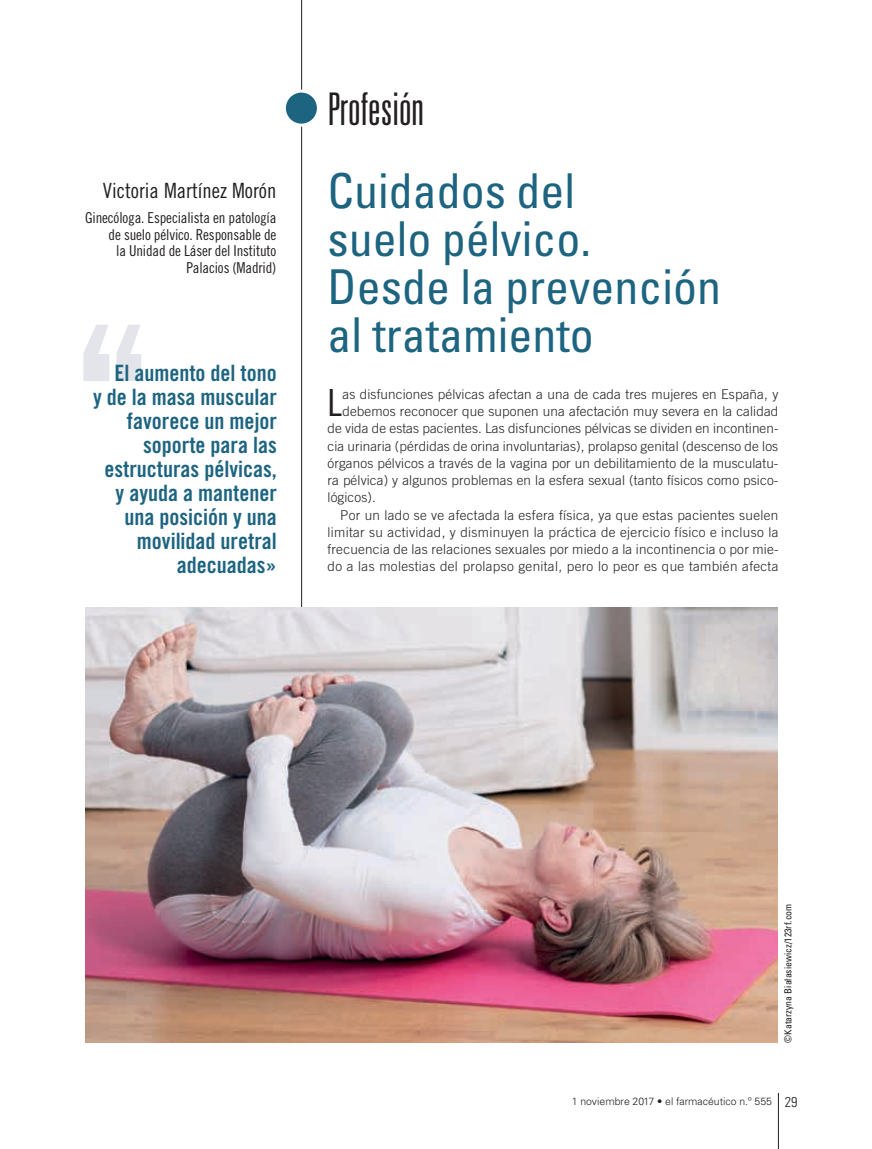
<style>
.page{position:relative;width:872px;height:1149px;background:#fff}
.page>*{position:absolute;margin:0;border:0;box-sizing:border-box;transform-origin:0 0}
.t1{font:condensed 48px/48px "Univers LT Std";color:#1d6481}
.t2{font:300 ultra-condensed 45px "Univers LT Std";color:#231f20}
.t3{font:37.35px "Trade Gothic LT Std Cn 18";color:#231f20}
.t4{font:22.5px/24px "Trade Gothic LT Std Bd Cn 20";color:#1d6481;text-align:right}
.t5{font:21px "Trade Gothic LT Std Cn 18";color:#231f20}
.t6{font:15px/16.5px "Trade Gothic LT Std Cn 18";letter-spacing:-.01em;color:#231f20;text-align:right}
.t7{font:300 condensed 14.25px "Univers LT Std";color:#231f20}
.t8{font:300 13.5px "Trade Gothic LT Std";letter-spacing:.01em;color:#231f20}
.t9{font:300 10.5px "Univers LT Std";color:#231f20}
.t10{font:condensed 9.75px "Univers LT Std";color:#231f20}
</style>
<div class="page">
<hr style="left:778px;top:1092px;width:1px;height:56px;background:#231f20">
<hr style="left:301px;top:0;width:1px;height:1042px;background:#231f20">
<div style="left:284px;top:91px;width:34px;height:34px;background:#1d6481;border-radius:50%"></div>
<div style="left:283px;top:90px;width:37px;height:37px;border:3px solid #fff;border-radius:50%"></div>
<img style="left:85px;top:607px;width:693px;height:435px">
<svg style="left:116px;top:324px;width:25px;height:57px"></svg>
<svg style="left:83px;top:324px;width:26px;height:57px"></svg>
<h3 class="t5" style="left:103px;top:178px;width:175px">Victoria Martínez Morón</h3>
<p class="t6" style="left:85px;top:209px;width:193px">Ginecóloga. Especialista en patología de suelo pélvico. Responsable de<br>la Unidad de Láser del Instituto<br>Palacios (Madrid)</p>
<h3 class="t4" style="left:93px;top:360px;width:185px">El aumento del tono<br>y de la masa muscular favorece un mejor soporte para las estructuras pélvicas, y ayuda a mantener una posición y una movilidad uretral adecuadas»</h3>
<h2 class="t2" style="left:327px;top:85px;width:98px">Profesión</h2>
<h1 class="t1" style="left:327px;top:166px;width:395px">Cuidados del<br>suelo pélvico.<br>Desde la prevención al tratamiento</h1>
<h3 class="t3" style="left:327px;top:380px;width:16px">L</h3>
<p class="t8" style="left:342px;top:386px;width:437px">as disfunciones pélvicas afectan a una de cada tres mujeres en España, y</p>
<p class="t8" style="left:342px;top:403px;width:437px">debemos reconocer que suponen una afectación muy severa en la calidad</p>
<p class="t8" style="left:327px;top:420px;width:452px">de vida de estas pacientes. Las disfunciones pélvicas se dividen en incontinen-</p>
<p class="t8" style="left:327px;top:437px;width:452px">cia urinaria (pérdidas de orina involuntarias), prolapso genital (descenso de los</p>
<p class="t8" style="left:327px;top:455px;width:452px">órganos pélvicos a través de la vagina por un debilitamiento de la musculatu-</p>
<p class="t8" style="left:327px;top:472px;width:452px">ra pélvica) y algunos problemas en la esfera sexual (tanto físicos como psico-</p>
<p class="t8" style="left:327px;top:489px;width:50px">lógicos).</p>
<p class="t8" style="left:340px;top:506px;width:440px">Por un lado se ve afectada la esfera física, ya que estas pacientes suelen</p>
<p class="t8" style="left:327px;top:524px;width:452px">limitar su actividad, y disminuyen la práctica de ejercicio físico e incluso la</p>
<p class="t8" style="left:327px;top:541px;width:452px">frecuencia de las relaciones sexuales por miedo a la incontinencia o por mie-</p>
<p class="t8" style="left:327px;top:558px;width:452px">do a las molestias del prolapso genital, pero lo peor es que también afecta</p>
<p class="t10" style="left:782px;top:1042px;width:140px;rotate:-90deg">©Katarzyna Białasiewicz/123rf.com</p>
<p class="t9" style="left:572px;top:1094px;width:202px">1 noviembre 2017 • el farmacéutico n.º 555</p>
<p class="t7" style="left:784px;top:1092px;width:14px">29</p>
</div>
